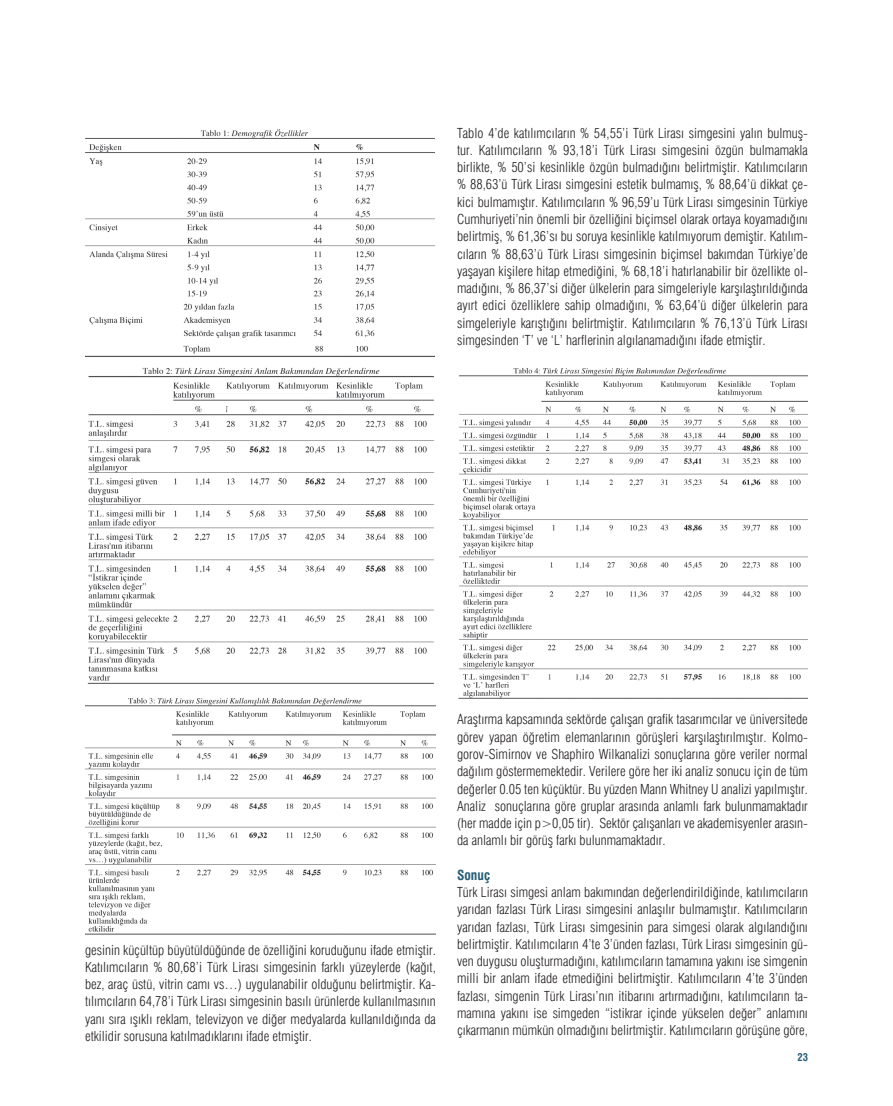
<style>
.page{position:relative;width:893px;height:1106px;background:#fff}
.page>*{position:absolute;margin:0;border:0;box-sizing:border-box;transform-origin:0 0}
.t1{font:13.5px/17.2px "Swiss Light Cond";color:#231f20;text-align:justify}
.t2{font:700 condensed 13.5px "Swiss";color:#255d75}
.t3{font:700 condensed 10.5px "Swiss";color:#255d75}
</style>
<div class="page">
<img style="left:85px;top:129px;width:350px;height:228px">
<img style="left:87px;top:368px;width:347px;height:316px">
<img style="left:85px;top:698px;width:351px;height:237px">
<img style="left:458px;top:368px;width:350px;height:331px">
<p class="t1" style="left:457px;top:124px;width:352px">Tablo 4’de katılımcıların % 54,55’i Türk Lirası simgesini yalın bulmuş&shy;tur. Katılımcıların % 93,18’i Türk Lirası simgesini özgün bulmamakla birlikte, % 50’si kesinlikle özgün bulmadığını belirtmiştir. Katılımcıların % 88,63’ü Türk Lirası simgesini estetik bulmamış, % 88,64’ü dikkat çe&shy;kici bulmamıştır. Katılımcıların % 96,59’u Türk Lirası simgesinin Türkiye Cumhuriyeti’nin önemli bir özelliğini biçimsel olarak ortaya koyamadığını belirtmiş, % 61,36’sı bu soruya kesinlikle katılmıyorum demiştir. Katılım&shy;cıların % 88,63’ü Türk Lirası simgesinin biçimsel bakımdan Türkiye’de yaşayan kişilere hitap etmediğini, % 68,18’i hatırlanabilir bir özellikte ol&shy;madığını, % 86,37’si diğer ülkelerin para simgeleriyle karşılaştırıldığında ayırt edici özelliklere sahip olmadığını, % 63,64’ü diğer ülkelerin para simgeleriyle karıştığını belirtmiştir. Katılımcıların % 76,13’ü Türk Lirası simgesinden ‘T’ ve ‘L’ harflerinin algılanamadığını ifade etmiştir.</p>
<p class="t1" style="left:85px;top:941px;width:352px">gesinin küçültüp büyütüldüğünde de özelliğini koruduğunu ifade etmiştir.<br>Katılımcıların % 80,68’i Türk Lirası simgesinin farklı yüzeylerde (kağıt, bez, araç üstü, vitrin camı vs…) uygulanabilir olduğunu belirtmiştir. Ka&shy;tılımcıların 64,78’i Türk Lirası simgesinin basılı ürünlerde kullanılmasının yanı sıra ışıklı reklam, televizyon ve diğer medyalarda kullanıldığında da etkilidir sorusuna katılmadıklarını ifade etmiştir.</p>
<p class="t1" style="left:457px;top:711px;width:352px">Araştırma kapsamında sektörde çalışan grafik tasarımcılar ve üniversitede görev yapan öğretim elemanlarının görüşleri karşılaştırılmıştır. Kolmo&shy;gorov-Simirnov ve Shaphiro Wilkanalizi sonuçlarına göre veriler normal dağılım göstermemektedir. Verilere göre her iki analiz sonucu için de tüm değerler 0.05 ten küçüktür. Bu yüzden Mann Whitney U analizi yapılmıştır.<br>Analiz sonuçlarına göre gruplar arasında anlamlı fark bulunmamaktadır (her madde için p&gt;0,05 tir). Sektör çalışanları ve akademisyenler arasın&shy;da anlamlı bir görüş farkı bulunmamaktadır.</p>
<p class="t2" style="left:457px;top:866px;width:35px">Sonuç</p>
<p class="t1" style="left:457px;top:883px;width:352px">Türk Lirası simgesi anlam bakımından değerlendirildiğinde, katılımcıların yarıdan fazlası Türk Lirası simgesini anlaşılır bulmamıştır. Katılımcıların yarıdan fazlası, Türk Lirası simgesinin para simgesi olarak algılandığını belirtmiştir. Katılımcıların 4’te 3’ünden fazlası, Türk Lirası simgesinin gü&shy;ven duygusu oluşturmadığını, katılımcıların tamamına yakını ise simgenin milli bir anlam ifade etmediğini belirtmiştir. Katılımcıların 4’te 3’ünden fazlası, simgenin Türk Lirası’nın itibarını artırmadığını, katılımcıların ta&shy;mamına yakını ise simgeden “istikrar içinde yükselen değer” anlamını çıkarmanın mümkün olmadığını belirtmiştir. Katılımcıların görüşüne göre,</p>
<p class="t3" style="left:797px;top:1050px;width:12px">23</p>
</div>
